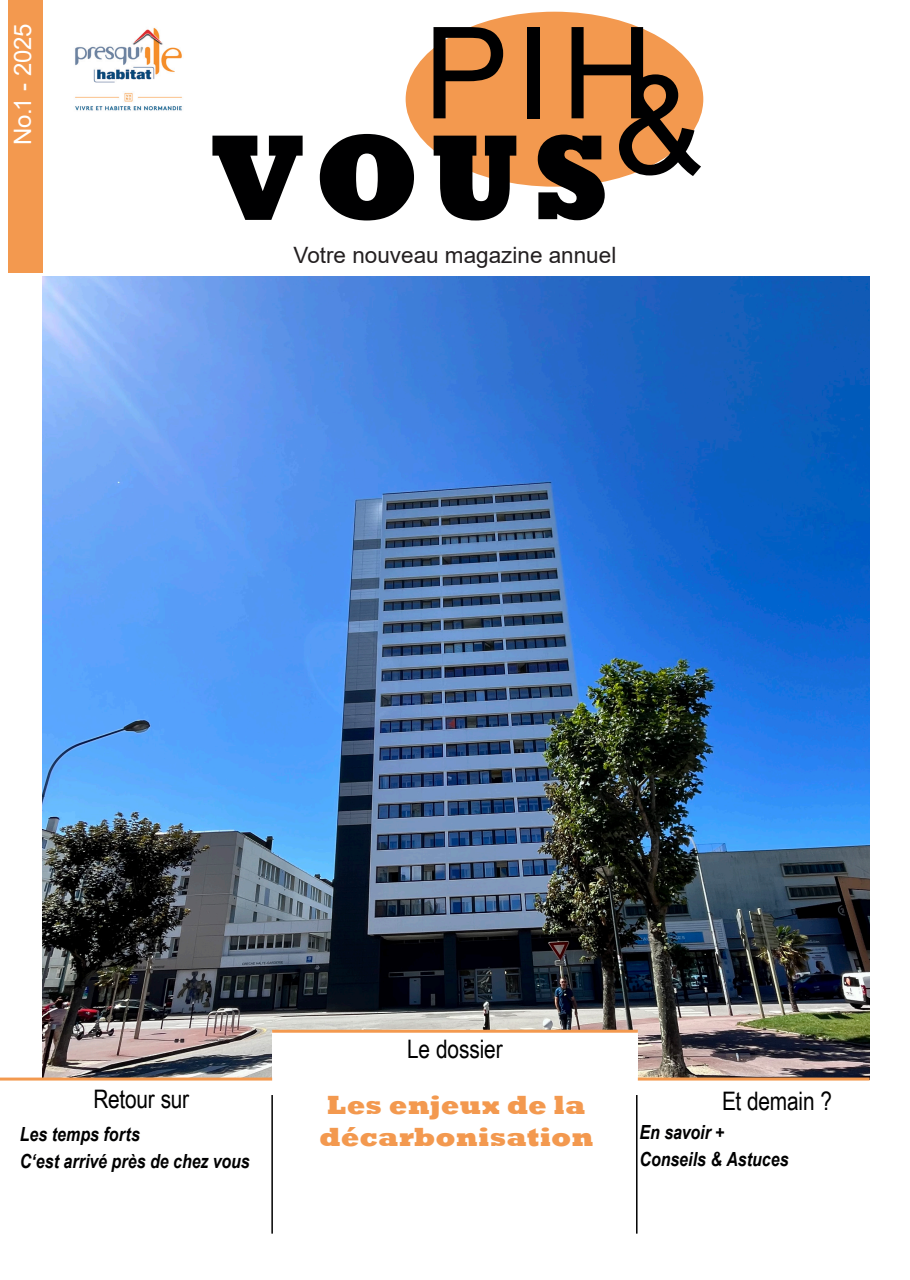
<style>
.page{position:relative;width:910px;height:1280px;background:#fff}
.page>*{position:absolute;margin:0;border:0;box-sizing:border-box;transform-origin:0 0}
.t1{font:127.5px "Arial";color:#000001}
.t2{font:800 123px "Rockwell";color:#000001}
.t3{font:800 27px "Rockwell";letter-spacing:.01em;color:#f3994f}
.t4{font:25.5px "Arial Narrow";letter-spacing:-.01em;color:#000001}
.t5{font:24px "Arial";letter-spacing:-.005em;color:#fff}
.t6{font:22.5px "Arial";color:#231f20}
.t7{font:italic 700 19.5px/27px "Arial Narrow";color:#000001}
</style>
<div class="page">
<img style="left:43px;top:276px;width:827px;height:801px">
<div style="left:9px;top:0;width:34px;height:272px;background:#f3994f"></div>
<div style="left:406px;top:12px;width:297px;height:175px;background:#f3994f;border-radius:50%"></div>
<img style="left:75px;top:27px;width:107px;height:84px">
<div style="left:272px;top:1031px;width:366px;height:249px;background:#fff"></div>
<hr style="left:0;top:1077px;width:272px;height:3px;background:#f3994f">
<hr style="left:272px;top:1030px;width:366px;height:3px;background:#f3994f">
<hr style="left:638px;top:1077px;width:232px;height:3px;background:#f3994f">
<hr style="left:271px;top:1095px;width:2px;height:138px;background:#000001">
<hr style="left:636px;top:1095px;width:1px;height:138px;background:#000001">
<p class="t5" style="left:6px;top:145px;width:123px;rotate:-90deg">No.1 - 2025</p>
<h1 class="t1" style="left:424px;top:-14px;width:231px">PIH</h1>
<h2 class="t2" style="left:211px;top:107px;width:494px">VOUS<sup>&amp;</sup></h2>
<p class="t6" style="left:294px;top:240px;width:324px">Votre nouveau magazine annuel</p>
<h3 class="t4" style="left:407px;top:1030px;width:97px">Le dossier</h3>
<h3 class="t3" style="left:327px;top:1089px;width:260px">Les enjeux de la</h3>
<h3 class="t4" style="left:94px;top:1080px;width:97px">Retour sur</h3>
<h3 class="t4" style="left:722px;top:1083px;width:111px">Et demain ?</h3>
<p class="t7" style="left:20px;top:1120px;width:122px">Les temps forts</p>
<h3 class="t3" style="left:319px;top:1121px;width:276px">décarbonisation</h3>
<p class="t7" style="left:20px;top:1147px;width:231px">C‘est arrivé près de chez vous</p>
<p class="t7" style="left:640px;top:1118px;width:150px">En savoir +<br>Conseils &amp; Astuces</p>
</div>
